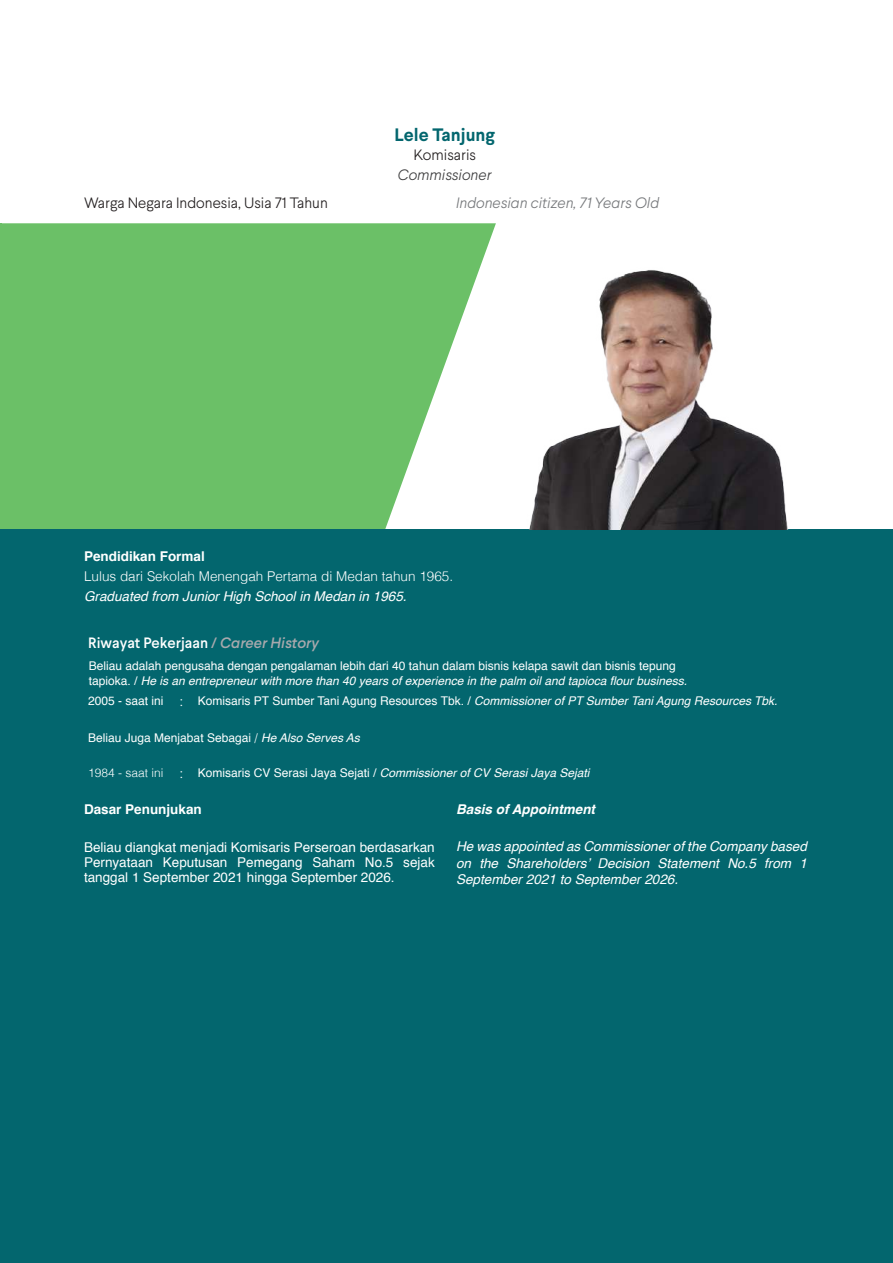
<style>
.page{position:relative;width:893px;height:1263px;background:#fff}
.page>*{position:absolute;margin:0;border:0;box-sizing:border-box;transform-origin:0 0}
.t1{font:700 18px "Larsseit";color:#03666e}
.t2{font:300 15px "Larsseit";color:#231f20}
.t3{font:500 15px "Larsseit";color:#fff}
.t4{font:italic 300 15px "Larsseit";color:#76787b}
.t5{font:italic 300 15px "Larsseit";color:#3e3e3f}
.t6{font:italic 13.5px/16.2px "Helvetica";color:#fff;text-align:justify}
.t7{font:13.5px/15px "Helvetica";color:#fff;text-align:justify}
.t8{font:300 13.5px "Helvetica";color:#fff}
.t9{font:700 13.5px "Helvetica";color:#fff}
.t10{font:italic 700 13.5px "Helvetica";color:#fff}
.t11{font:12px/14.4px "Helvetica";color:#fff}
.t12{font:italic 12px "Helvetica";color:#fff}
.s1{color:#a8a9ad}
.s2{font-style:italic;color:#a8a9ad}
.s3{font-style:italic}
.s4{font-family:"Larsseit";font-weight:300;font-size:13.5px}
.s5{font-weight:300}
.s6{font-weight:300;font-style:normal}
.s7{font-family:"Larsseit";font-weight:300;font-style:normal;font-size:13.5px}
.s8{font-style:normal}
</style>
<div class="page">
<hr style="left:0;top:223px;width:1px;height:432px;background:#6bc067">
<svg style="left:1px;top:223px;width:495px;height:307px;background:#77c574"></svg>
<div style="left:0;top:530px;width:893px;height:733px;background:#03666e"></div>
<img style="left:480px;top:268px;width:345px;height:262px">
<h1 class="t1" style="left:394px;top:123px;width:102px">Lele Tanjung</h1>
<p class="t2" style="left:413px;top:146px;width:64px">Komisaris</p>
<p class="t5" style="left:398px;top:165px;width:95px">Commissioner</p>
<p class="t2" style="left:84px;top:193px;width:245px">Warga Negara Indonesia, Usia 71 Tahun</p>
<p class="t4" style="left:456px;top:193px;width:205px">Indonesian citizen, 71 Years Old</p>
<p class="t9" style="left:84px;top:545px;width:122px">Pendidikan Formal</p>
<p class="t8" style="left:84px;top:565px;width:371px">Lulus dari Sekolah Menengah Pertama di Medan tahun 1965.</p>
<p class="t6" style="left:84px;top:588px;width:324px">Graduated from Junior High School in Medan in 1965.</p>
<p class="t3" style="left:88px;top:633px;width:233px">Riwayat Pekerjaan <span class="s1">/</span> <span class="s2">Career History</span></p>
<p class="t11" style="left:89px;top:659px;width:600px">Beliau adalah pengusaha dengan pengalaman lebih dari 40 tahun dalam bisnis kelapa sawit dan bisnis tepung tapioka. / <span class="s3">He is an entrepreneur with more than 40 years of experience in the palm oil and tapioca flour business.</span></p>
<p class="t11" style="left:88px;top:694px;width:691px">2005 - saat ini <span class="s4">:</span> Komisaris PT Sumber Tani Agung Resources Tbk. / <span class="s3">Commissioner of PT Sumber Tani Agung Resources Tbk.</span></p>
<p class="t11" style="left:88px;top:731px;width:273px">Beliau Juga Menjabat Sebagai <span class="s5">/</span> <span class="s3">He Also Serves As</span></p>
<p class="t12" style="left:88px;top:763px;width:503px"><span class="s6">1984 - saat ini</span> <span class="s7">:</span> <span class="s8">Komisaris CV Serasi Jaya Sejati /</span> Commissioner of CV Serasi Jaya Sejati</p>
<p class="t9" style="left:84px;top:799px;width:119px">Dasar Penunjukan</p>
<p class="t7" style="left:84px;top:840px;width:352px">Beliau diangkat menjadi Komisaris Perseroan berdasarkan Pernyataan Keputusan Pemegang Saham No.5 sejak tanggal 1 September 2021 hingga September 2026.</p>
<p class="t10" style="left:456px;top:798px;width:141px">Basis of Appointment</p>
<p class="t6" style="left:456px;top:839px;width:352px">He was appointed as Commissioner of the Company based on the Shareholders’ Decision Statement No.5 from 1<br>September 2021 to September 2026.</p>
</div>
